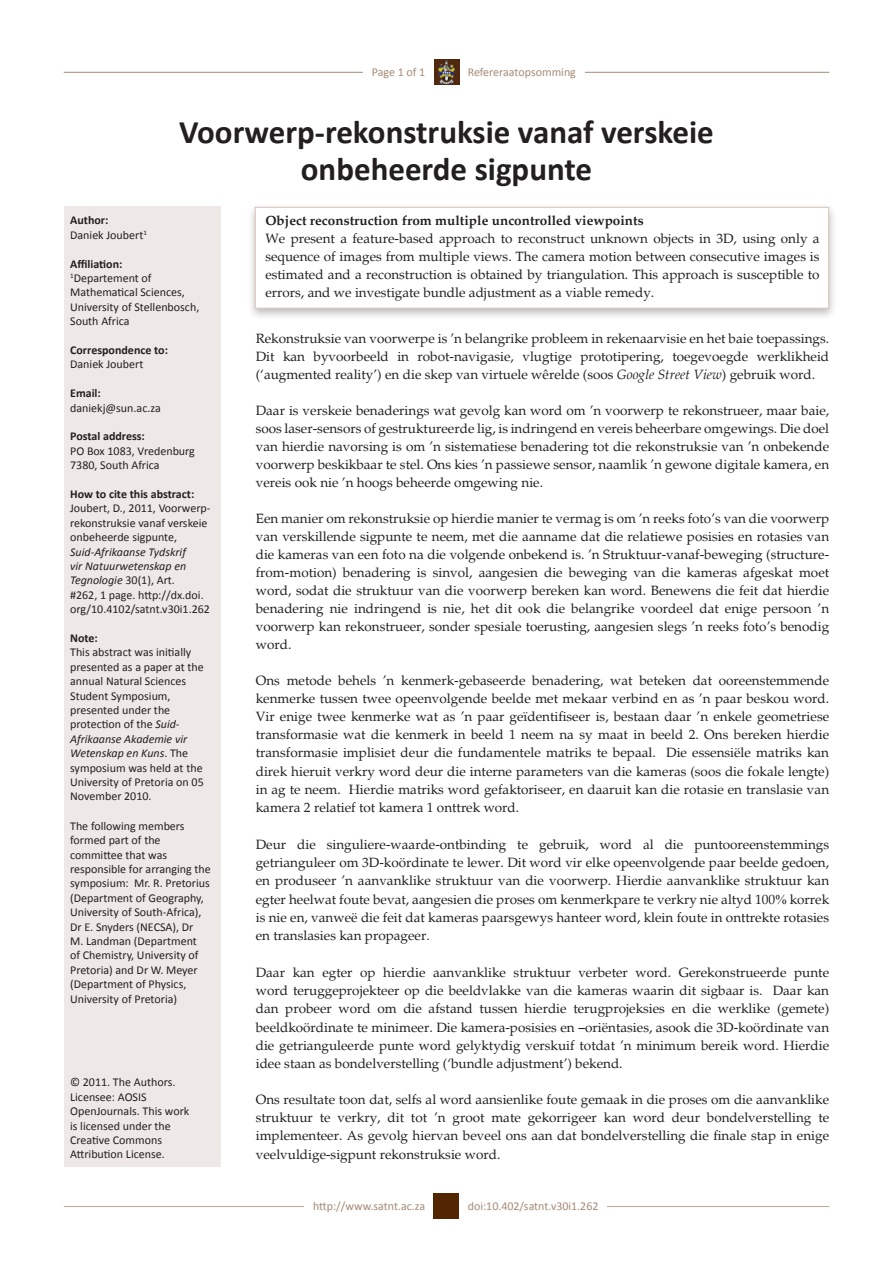
<style>
.page{position:relative;width:893px;height:1263px;background:#fff}
.page>*{position:absolute;margin:0;border:0;box-sizing:border-box;transform-origin:0 0}
.t1{font:700 33px/37.5px "Calibri";color:#231f20;text-align:center}
.t2{font:13.5px/18px "Palatino";color:#231f20;text-align:justify}
.t3{font:700 13.5px "Palatino";color:#231f20}
.t4{font:12px/14.4px "Calibri";color:#231f20}
.t5{font:12px "Calibri";color:#a48b77}
.t6{font:700 12px "Calibri";color:#231f20}
.s1{font-weight:700}
.s2{font-style:italic}
.s3{font-family:"Times New Roman"}
</style>
<div class="page">
<hr style="left:64px;top:72px;width:765px;height:1px;background:#a48b77">
<hr style="left:64px;top:1206px;width:765px;height:1px;background:#522601">
<div style="left:305px;top:1193px;width:129px;height:26px;background:#fff"></div>
<div style="left:459px;top:1193px;width:148px;height:26px;background:#fff"></div>
<div style="left:434px;top:1193px;width:25px;height:26px;background:#522601"></div>
<div style="left:459px;top:59px;width:125px;height:26px;background:#fff"></div>
<img style="left:434px;top:59px;width:25px;height:26px">
<div style="left:65px;top:207px;width:156px;height:960px;background:#eee9e6"></div>
<div style="left:363px;top:59px;width:71px;height:26px;background:#fff"></div>
<div style="left:247px;top:203px;width:591px;height:118px;background:#231f20;opacity:.75"></div>
<div style="left:255px;top:207px;width:574px;height:102px;background:#fff"></div>
<p class="t5" style="left:372px;top:65px;width:55px">Page 1 of 1</p>
<p class="t5" style="left:468px;top:65px;width:110px">Refereraatopsomming</p>
<h1 class="t1" style="left:179px;top:113px;width:536px">Voorwerp-rekonstruksie vanaf verskeie onbeheerde sigpunte</h1>
<p class="t4" style="left:70px;top:213px;width:78px"><span class="s1">Author:<br></span>Daniek Joubert<sup>1</sup></p>
<p class="t4" style="left:70px;top:256px;width:131px"><span class="s1">Affiliation:<br></span><sup>1</sup>Departement of<br>Mathematical Sciences,<br>University of Stellenbosch,<br>South Africa</p>
<p class="t6" style="left:70px;top:342px;width:99px">Correspondence to:</p>
<p class="t4" style="left:70px;top:357px;width:75px">Daniek Joubert</p>
<p class="t6" style="left:70px;top:385px;width:32px">Email:</p>
<p class="t4" style="left:70px;top:400px;width:92px">daniekj@sun.ac.za</p>
<p class="t6" style="left:70px;top:429px;width:76px">Postal address:</p>
<p class="t4" style="left:70px;top:444px;width:126px">PO Box 1083, Vredenburg<br>7380, South Africa</p>
<p class="t6" style="left:70px;top:486px;width:126px">How to cite this abstract:</p>
<p class="t4" style="left:70px;top:501px;width:142px">Joubert, D., 2011, Voorwerp&shy;rekonstruksie vanaf verskeie onbeheerde sigpunte,</p>
<p class="t4" style="left:70px;top:544px;width:141px"><span class="s2">Suid-Afrikaanse Tydskrif<br>vir Natuurwetenskap en<br>Tegnologie</span> 30(1), Art.<br>#262, 1 page. http://dx.doi. org/10.4102/satnt.v30i1.262</p>
<p class="t6" style="left:70px;top:630px;width:29px">Note:</p>
<p class="t4" style="left:70px;top:645px;width:135px">This abstract was initially presented as a paper at the annual Natural Sciences<br>Student Symposium, presented under the protection of the <span class="s2">Suid-<br>Afrikaanse Akademie vir<br>Wetenskap en Kuns</span>. The symposium was held at the<br>University of Pretoria on 05<br>November 2010.</p>
<p class="t4" style="left:70px;top:819px;width:142px">The following members formed part of the committee that was responsible for arranging the symposium: Mr. R. Pretorius (Department of Geography,<br>University of South-Africa),<br>Dr E. Snyders (NECSA), Dr<br>M. Landman (Department<br>of Chemistry, University of<br>Pretoria) and Dr W. Meyer (Department of Physics,<br>University of Pretoria)</p>
<p class="t4" style="left:70px;top:1075px;width:121px">© 2011. The Authors.<br>Licensee: AOSIS<br>OpenJournals. This work is licensed under the<br>Creative Commons<br>Attribution License.</p>
<p class="t3" style="left:265px;top:213px;width:380px">Object reconstruction from multiple uncontrolled viewpoints</p>
<p class="t2" style="left:265px;top:230px;width:556px">We present a feature-based approach to reconstruct unknown objects in 3D, using only a sequence of images from multiple views. The camera motion between consecutive images is estimated and a reconstruction is obtained by triangulation. This approach is susceptible to errors, and we investigate bundle adjustment as a viable remedy.</p>
<p class="t2" style="left:256px;top:330px;width:575px">Rekonstruksie van voorwerpe is ’n belangrike probleem in rekenaarvisie en het baie toepassings.<br>Dit kan byvoorbeeld in robot-navigasie, vlugtige prototipering, toegevoegde werklikheid (‘augmented reality’) en die skep van virtuele wêrelde (soos <span class="s2">Google Street View</span>) gebruik word.</p>
<p class="t2" style="left:256px;top:402px;width:575px">Daar is verskeie benaderings wat gevolg kan word om ’n voorwerp te rekonstrueer, maar baie, soos laser-sensors of gestruktureerde lig, is indringend en vereis beheerbare omgewings. Die doel van hierdie navorsing is om ’n sistematiese benadering tot die rekonstruksie van ’n onbekende voorwerp beskikbaar te stel. Ons kies ’n passiewe sensor, naamlik ’n gewone digitale kamera, en vereis ook nie ’n hoogs beheerde omgewing nie.</p>
<p class="t2" style="left:256px;top:510px;width:575px">Een manier om rekonstruksie op hierdie manier te vermag is om ’n reeks foto’s van die voorwerp van verskillende sigpunte te neem, met die aanname dat die relatiewe posisies en rotasies van die kameras van een foto na die volgende onbekend is. ’n Struktuur-vanaf-beweging (structure&shy;from-motion) benadering is sinvol, aangesien die beweging van die kameras afgeskat moet word, sodat die struktuur van die voorwerp bereken kan word. Benewens die feit dat hierdie benadering nie indringend is nie, het dit ook die belangrike voordeel dat enige persoon ’n voorwerp kan rekonstrueer, sonder spesiale toerusting, aangesien slegs ’n reeks foto’s benodig word.</p>
<p class="t2" style="left:256px;top:672px;width:575px">Ons metode behels ’n kenmerk-gebaseerde benadering, wat beteken dat ooreenstemmende kenmerke tussen twee opeenvolgende beelde met mekaar verbind en as ’n paar beskou word.<br>Vir enige twee kenmerke wat as ’n paar geïdentifiseer is, bestaan daar ’n enkele geometriese transformasie wat die kenmerk in beeld 1 neem na sy maat in beeld 2. Ons bereken hierdie transformasie implisiet deur die fundamentele matriks te bepaal. Die essensiële matriks kan direk hieruit verkry word deur die interne parameters van die kameras (soos die fokale lengte) in ag te neem. Hierdie matriks word gefaktoriseer, en daaruit kan die rotasie en translasie van kamera 2 relatief tot kamera 1 onttrek word.</p>
<p class="t2" style="left:256px;top:835px;width:575px">Deur die singuliere-waarde-ontbinding te gebruik, word al die puntooreenstemmings getrianguleer om 3D-koördinate te lewer. Dit word vir elke opeenvolgende paar beelde gedoen, en produseer ’n aanvanklike struktuur van die voorwerp. Hierdie aanvanklike struktuur kan egter heelwat foute bevat, aangesien die proses om kenmerkpare te verkry nie altyd 100<span class="s3">%</span> korrek is nie en, vanweë die feit dat kameras paarsgewys hanteer word, klein foute in onttrekte rotasies en translasies kan propageer.</p>
<p class="t2" style="left:256px;top:963px;width:575px">Daar kan egter op hierdie aanvanklike struktuur verbeter word. Gerekonstrueerde punte word teruggeprojekteer op die beeldvlakke van die kameras waarin dit sigbaar is. Daar kan dan probeer word om die afstand tussen hierdie terugprojeksies en die werklike (gemete) beeldkoördinate te minimeer. Die kamera-posisies en –oriëntasies, asook die 3D-koördinate van die getrianguleerde punte word gelyktydig verskuif totdat ’n minimum bereik word. Hierdie idee staan as bondelverstelling (‘bundle adjustment’) bekend.</p>
<p class="t2" style="left:256px;top:1091px;width:575px">Ons resultate toon dat, selfs al word aansienlike foute gemaak in die proses om die aanvanklike struktuur te verkry, dit tot ’n groot mate gekorrigeer kan word deur bondelverstelling te implementeer. As gevolg hiervan beveel ons aan dat bondelverstelling die finale stap in enige veelvuldige-sigpunt rekonstruksie word.</p>
<p class="t5" style="left:313px;top:1199px;width:114px">http://www.satnt.ac.za</p>
<p class="t5" style="left:468px;top:1199px;width:132px">doi:10.402/satnt.v30i1.262</p>
</div>
